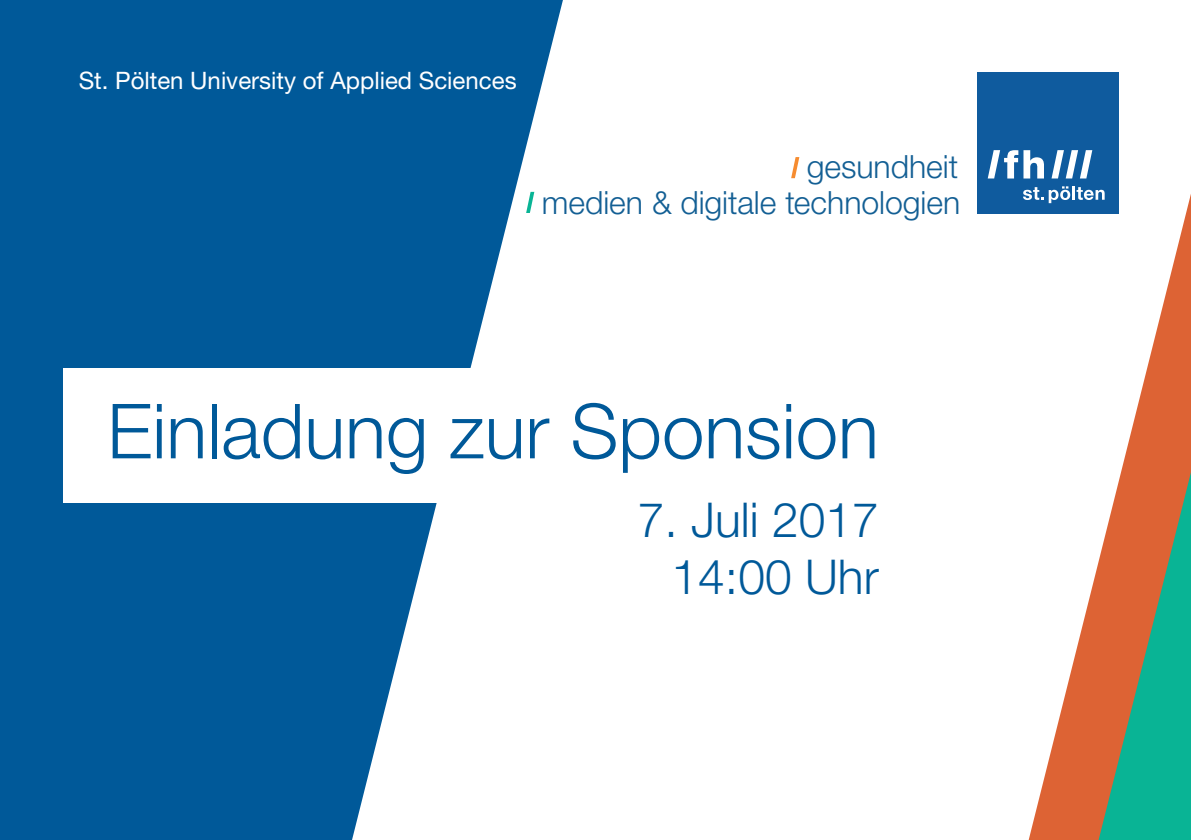
<style>
.page{position:relative;width:1191px;height:840px;background:#fff}
.page>*{position:absolute;margin:0;border:0;box-sizing:border-box;transform-origin:0 0}
.t1{font:300 76px "Helvetica Neue LT Pro";color:#005999}
.t2{font:300 48px/57.6px "Helvetica Neue LT Pro";color:#005999;text-align:right}
.t3{font:300 32px/35.2px "Helvetica Neue LT Std";color:#135f94;text-align:right}
.t4{font:24px "Helvetica Neue LT Pro";color:#fff}
</style>
<div class="page">
<svg style="left:357px;top:0;width:206px;height:820px;fill:#005999"></svg>
<div style="left:0;top:0;width:357px;height:839px;background:#005999"></div>
<div style="left:0;top:0;width:194px;height:772px;background:#005999"></div>
<svg style="left:1029px;top:194px;width:162px;height:645px"></svg>
<svg style="left:1098px;top:472px;width:93px;height:367px;background:#758f6a"></svg>
<div style="left:64px;top:368px;width:875px;height:134px;background:#fff"></div>
<svg style="left:791px;top:157px;width:8px;height:21px"></svg>
<svg style="left:526px;top:192px;width:8px;height:21px"></svg>
<div style="left:977px;top:72px;width:141px;height:142px;background:#0f5b9e"></div>
<svg style="left:1051px;top:150px;width:41px;height:28px"></svg>
<svg style="left:987px;top:150px;width:57px;height:28px"></svg>
<svg style="left:1023px;top:186px;width:47px;height:17px"></svg>
<hr style="left:1072px;top:186px;width:3px;height:14px;background:#fff">
<svg style="left:1076px;top:187px;width:28px;height:13px"></svg>
<p class="t4" style="left:79px;top:66px;width:439px">St. Pölten University of Applied Sciences</p>
<p class="t3" style="left:542px;top:149px;width:420px">gesundheit<br>medien &amp; digitale technologien</p>
<h1 class="t1" style="left:107px;top:384px;width:773px">Einladung zur Sponsion</h1>
<h2 class="t2" style="left:638px;top:489px;width:243px">7. Juli 2017<br>14:00 Uhr</h2>
</div>
